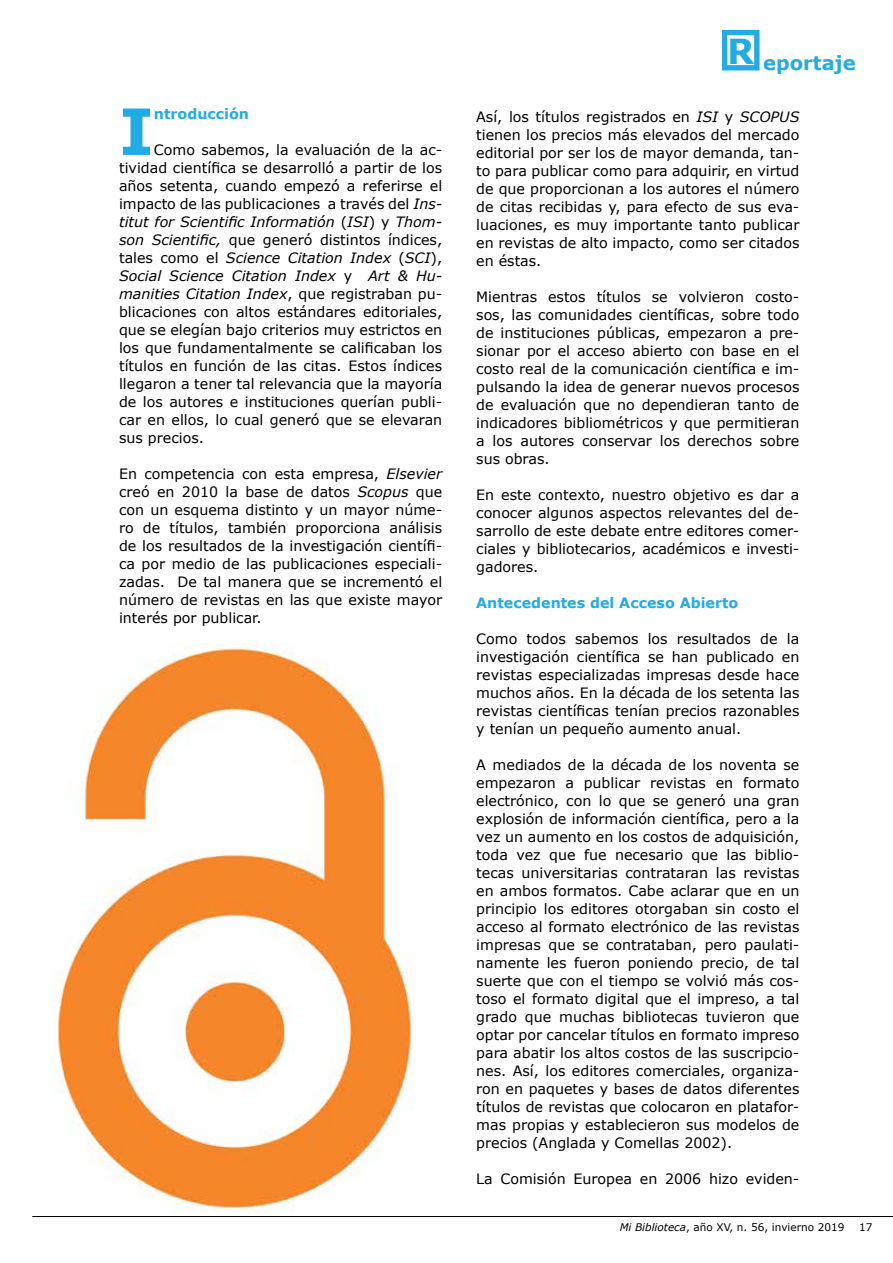
<style>
.page{position:relative;width:893px;height:1263px;background:#fff}
.page>*{position:absolute;margin:0;border:0;box-sizing:border-box;transform-origin:0 0}
.t1{font:700 63.75px "Verdana";color:#20ace3}
.t2{font:700 19.5px "Verdana";color:#24abe2}
.t3{font:14.25px/18px "Verdana";color:#000;text-align:justify}
.t4{font:700 14.25px "Verdana";color:#24abe2}
.t5{font:700 14.25px "Verdana";color:#20ace3}
.t6{font:10.5px "Verdana";color:#000}
.s1{font-style:italic}
</style>
<div class="page">
<hr style="left:32px;top:1216px;width:861px;height:1px;background:#000">
<svg style="left:722px;top:30px;width:37px;height:40px"></svg>
<img style="left:54px;top:644px;width:361px;height:568px">
<h1 class="t1" style="left:119px;top:87px;width:36px">I</h1>
<p class="t5" style="left:154px;top:104px;width:97px">ntroducción</p>
<p class="t3" style="left:119px;top:141px;width:325px;text-indent:35px">Como sabemos, la evaluación de la ac&shy;tividad científica se desarrolló a partir de los años setenta, cuando empezó a referirse el impacto de las publicaciones a través del <span class="s1">Ins&shy;titut for Scientific Informatión</span> (<span class="s1">ISI</span>) y <span class="s1">Thom&shy;son Scientific,</span> que generó distintos índices, tales como el <span class="s1">Science Citation Index</span> (<span class="s1">SCI</span>), <span class="s1">Social Science Citation Index</span> y <span class="s1">Art &amp; Hu&shy;manities Citation Index</span>, que registraban pu&shy;blicaciones con altos estándares editoriales, que se elegían bajo criterios muy estrictos en los que fundamentalmente se calificaban los títulos en función de las citas. Estos índices llegaron a tener tal relevancia que la mayoría de los autores e instituciones querían publi&shy;car en ellos, lo cual generó que se elevaran sus precios.</p>
<p class="t3" style="left:119px;top:465px;width:325px">En competencia con esta empresa, <span class="s1">Elsevier </span>creó en 2010 la base de datos <span class="s1">Scopus</span> que con un esquema distinto y un mayor núme&shy;ro de títulos, también proporciona análisis de los resultados de la investigación científi&shy;ca por medio de las publicaciones especiali&shy;zadas. De tal manera que se incrementó el número de revistas en las que existe mayor interés por publicar.</p>
<h2 class="t2" style="left:727px;top:49px;width:130px"><sup>R</sup> eportaje</h2>
<p class="t3" style="left:476px;top:108px;width:325px">Así, los títulos registrados en <span class="s1">ISI</span> y <span class="s1">SCOPUS </span>tienen los precios más elevados del mercado editorial por ser los de mayor demanda, tan&shy;to para publicar como para adquirir, en virtud de que proporcionan a los autores el número de citas recibidas y, para efecto de sus eva&shy;luaciones, es muy importante tanto publicar en revistas de alto impacto, como ser citados en éstas.</p>
<p class="t3" style="left:476px;top:288px;width:325px">Mientras estos títulos se volvieron costo&shy;sos, las comunidades científicas, sobre todo de instituciones públicas, empezaron a pre&shy;sionar por el acceso abierto con base en el costo real de la comunicación científica e im&shy;pulsando la idea de generar nuevos procesos de evaluación que no dependieran tanto de indicadores bibliométricos y que permitieran a los autores conservar los derechos sobre sus obras.</p>
<p class="t3" style="left:476px;top:486px;width:325px">En este contexto, nuestro objetivo es dar a conocer algunos aspectos relevantes del de&shy;sarrollo de este debate entre editores comer&shy;ciales y bibliotecarios, académicos e investi&shy;gadores.</p>
<p class="t4" style="left:476px;top:593px;width:264px">Antecedentes del Acceso Abierto</p>
<p class="t3" style="left:476px;top:630px;width:325px">Como todos sabemos los resultados de la investigación científica se han publicado en revistas especializadas impresas desde hace muchos años. En la década de los setenta las revistas científicas tenían precios razonables y tenían un pequeño aumento anual.</p>
<p class="t3" style="left:476px;top:756px;width:325px">A mediados de la década de los noventa se empezaron a publicar revistas en formato electrónico, con lo que se generó una gran explosión de información científica, pero a la vez un aumento en los costos de adquisición, toda vez que fue necesario que las biblio&shy;tecas universitarias contrataran las revistas en ambos formatos. Cabe aclarar que en un principio los editores otorgaban sin costo el acceso al formato electrónico de las revistas impresas que se contrataban, pero paulati&shy;namente les fueron poniendo precio, de tal suerte que con el tiempo se volvió más cos&shy;toso el formato digital que el impreso, a tal grado que muchas bibliotecas tuvieron que optar por cancelar títulos en formato impreso para abatir los altos costos de las suscripcio&shy;nes. Así, los editores comerciales, organiza&shy;ron en paquetes y bases de datos diferentes títulos de revistas que colocaron en platafor&shy;mas propias y establecieron sus modelos de precios (Anglada y Comellas 2002).</p>
<p class="t3" style="left:476px;top:1169px;width:325px">La Comisión Europea en 2006 hizo eviden-</p>
<p class="t6" style="left:620px;top:1220px;width:226px"><span class="s1">Mi Biblioteca</span>, año XV, n. 56, invierno 2019</p>
<p class="t6" style="left:859px;top:1220px;width:15px">17</p>
</div>
